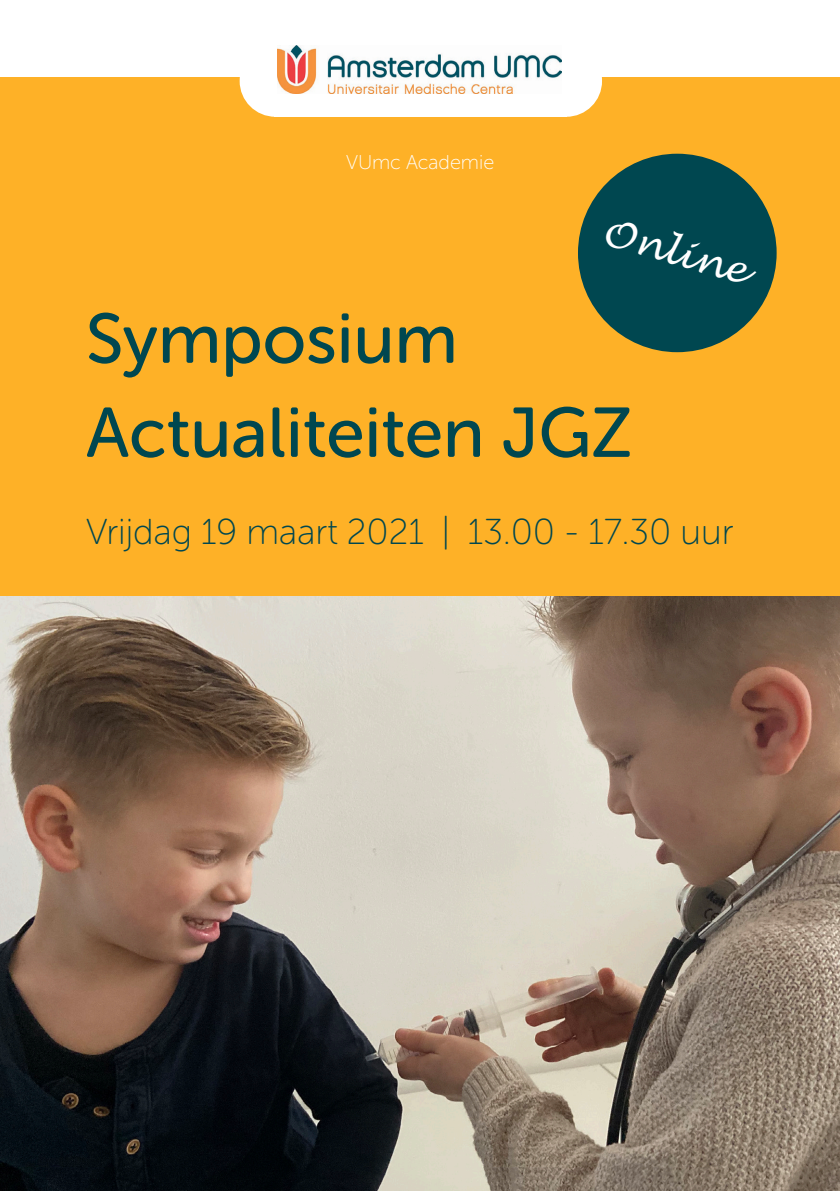
<style>
.page{position:relative;width:840px;height:1191px;background:#fff}
.page>*{position:absolute;margin:0;border:0;box-sizing:border-box;transform-origin:0 0}
.t1{font:70px "Museo Sans Rounded 500";color:#004750}
.plat{font:italic 38px "Lucida Handwriting";color:#fff}
.plat-2{font:36px "Museo Sans Rounded 100";color:#004750}
.plat-3{font:20px "Museo Sans Rounded 100";color:#fff}
</style>
<div class="page">
<img style="left:0;top:595px;width:839px;height:596px">
<div style="left:0;top:77px;width:839px;height:518px;background:#feb127"></div>
<div style="left:274px;top:82px;width:292px;height:35px;background:#fff"></div>
<div style="left:239px;top:45px;width:72px;height:72px;background:#fff;border-radius:50%"></div>
<div style="left:530px;top:45px;width:71px;height:72px;background:#fff;border-radius:50%"></div>
<img style="left:278px;top:45px;width:283px;height:48px">
<div style="left:577px;top:154px;width:199px;height:198px;background:#004750;border-radius:50%"></div>
<p class="plat-3" style="left:346px;top:151px;width:149px">VUmc Academie</p>
<p class="plat" style="left:609px;top:208px;width:150px;rotate:16deg">Online</p>
<p class="t1" style="left:86px;top:300px;width:373px">Symposium</p>
<p class="t1" style="left:86px;top:394px;width:547px">Actualiteiten JGZ</p>
<p class="plat-2" style="left:86px;top:513px;width:648px">Vrijdag 19 maart 2021 | 13.00 - 17.30 uur</p>
</div>
